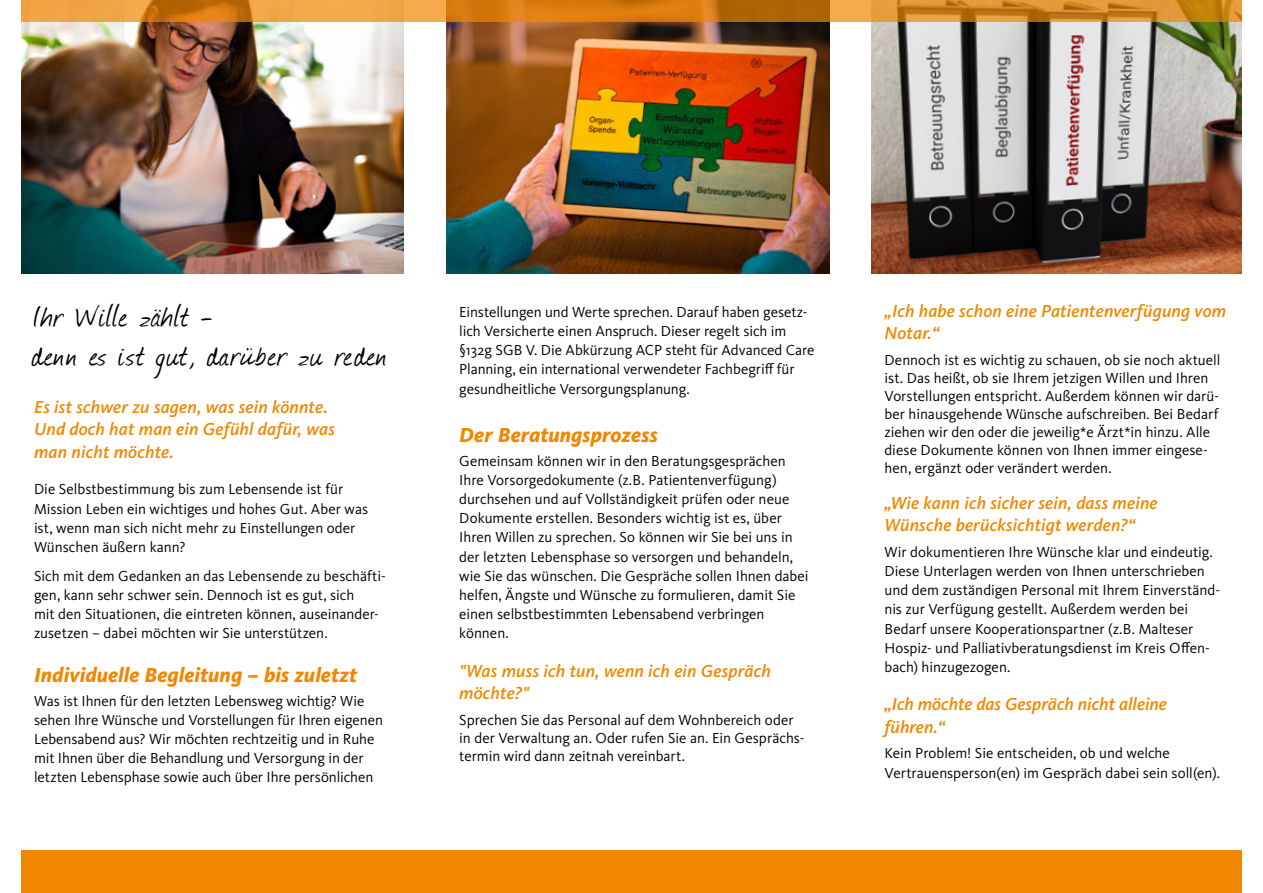
<style>
.page{position:relative;width:1263px;height:893px;background:#fff}
.page>*{position:absolute;margin:0;border:0;box-sizing:border-box;transform-origin:0 0}
.t1{font:37.5px/39px "Journal";letter-spacing:.045em;color:#000}
.t2{font:italic 800 21px "Kievit Pro";letter-spacing:.005em;color:#f18700}
.t3{font:italic 500 18px/22.5px "Kievit Pro";letter-spacing:.01em;color:#f18700}
.t4{font:15px/19.2px "Kievit Pro";color:#000}
</style>
<div class="page">
<img style="left:446px;top:21px;width:383px;height:253px">
<img style="left:21px;top:21px;width:383px;height:252px">
<img style="left:872px;top:21px;width:370px;height:253px">
<div style="left:21px;top:850px;width:1221px;height:43px;background:#f18700"></div>
<svg style="left:21px;top:0;width:1221px;height:21px;background:#d88925"></svg>
<h1 class="t1" style="left:32px;top:296px;width:356px">Ihr Wille zählt –<br>denn es ist gut, darüber zu reden</h1>
<p class="t3" style="left:34px;top:396px;width:302px">Es ist schwer zu sagen, was sein könnte.<br>Und doch hat man ein Gefühl dafür, was man nicht möchte.</p>
<p class="t4" style="left:34px;top:480px;width:336px">Die Selbstbestimmung bis zum Lebensende ist für Mission Leben ein wichtiges und hohes Gut. Aber was ist, wenn man sich nicht mehr zu Einstellungen oder Wünschen äußern kann?</p>
<p class="t4" style="left:34px;top:566px;width:353px">Sich mit dem Gedanken an das Lebensende zu beschäfti&shy;gen, kann sehr schwer sein. Dennoch ist es gut, sich<br>mit den Situationen, die eintreten können, auseinander&shy;zusetzen – dabei möchten wir Sie unterstützen.</p>
<h2 class="t2" style="left:34px;top:662px;width:325px">Individuelle Begleitung – bis zuletzt</h2>
<p class="t4" style="left:34px;top:691px;width:350px">Was ist Ihnen für den letzten Lebensweg wichtig? Wie sehen Ihre Wünsche und Vorstellungen für Ihren eigenen Lebensabend aus? Wir möchten rechtzeitig und in Ruhe mit Ihnen über die Behandlung und Versorgung in der letzten Lebensphase sowie auch über Ihre persönlichen</p>
<p class="t4" style="left:459px;top:302px;width:357px">Einstellungen und Werte sprechen. Darauf haben gesetz&shy;lich Versicherte einen Anspruch. Dieser regelt sich im §132g SGB V. Die Abkürzung ACP steht für Advanced Care Planning, ein international verwendeter Fachbegriff für gesundheitliche Versorgungsplanung.</p>
<h2 class="t2" style="left:459px;top:422px;width:200px">Der Beratungsprozess</h2>
<p class="t4" style="left:459px;top:451px;width:351px">Gemeinsam können wir in den Beratungsgesprächen Ihre Vorsorgedokumente (z.B. Patientenverfügung) durchsehen und auf Vollständigkeit prüfen oder neue Dokumente erstellen. Besonders wichtig ist es, über Ihren Willen zu sprechen. So können wir Sie bei uns in der letzten Lebensphase so versorgen und behandeln, wie Sie das wünschen. Die Gespräche sollen Ihnen dabei helfen, Ängste und Wünsche zu formulieren, damit Sie einen selbstbestimmten Lebensabend verbringen können.</p>
<p class="t3" style="left:459px;top:660px;width:313px">"Was muss ich tun, wenn ich ein Gespräch möchte?"</p>
<p class="t4" style="left:459px;top:711px;width:347px;line-height:18px">Sprechen Sie das Personal auf dem Wohnbereich oder in der Verwaltung an. Oder rufen Sie an. Ein Gesprächs&shy;termin wird dann zeitnah vereinbart.</p>
<p class="t3" style="left:884px;top:300px;width:343px">„Ich habe schon eine Patientenverfügung vom<br>Notar.“</p>
<p class="t4" style="left:884px;top:351px;width:337px;line-height:18px">Dennoch ist es wichtig zu schauen, ob sie noch aktuell ist. Das heißt, ob sie Ihrem jetzigen Willen und Ihren Vorstellungen entspricht. Außerdem können wir darü&shy;ber hinausgehende Wünsche aufschreiben. Bei Bedarf ziehen wir den oder die jeweilig*e Ärzt*in hinzu. Alle diese Dokumente können von Ihnen immer eingese&shy;hen, ergänzt oder verändert werden.</p>
<p class="t3" style="left:884px;top:492px;width:275px">„Wie kann ich sicher sein, dass meine<br>Wünsche berücksichtigt werden?“</p>
<p class="t4" style="left:884px;top:542px;width:337px">Wir dokumentieren Ihre Wünsche klar und eindeutig.<br>Diese Unterlagen werden von Ihnen unterschrieben und dem zuständigen Personal mit Ihrem Einverständ&shy;nis zur Verfügung gestellt. Außerdem werden bei Bedarf unsere Kooperationspartner (z.B. Malteser Hospiz- und Palliativberatungsdienst im Kreis Offen&shy;bach) hinzugezogen.</p>
<p class="t3" style="left:884px;top:693px;width:284px">„Ich möchte das Gespräch nicht alleine führen.“</p>
<p class="t4" style="left:884px;top:744px;width:337px">Kein Problem! Sie entscheiden, ob und welche<br>Vertrauensperson(en) im Gespräch dabei sein soll(en).</p>
</div>
